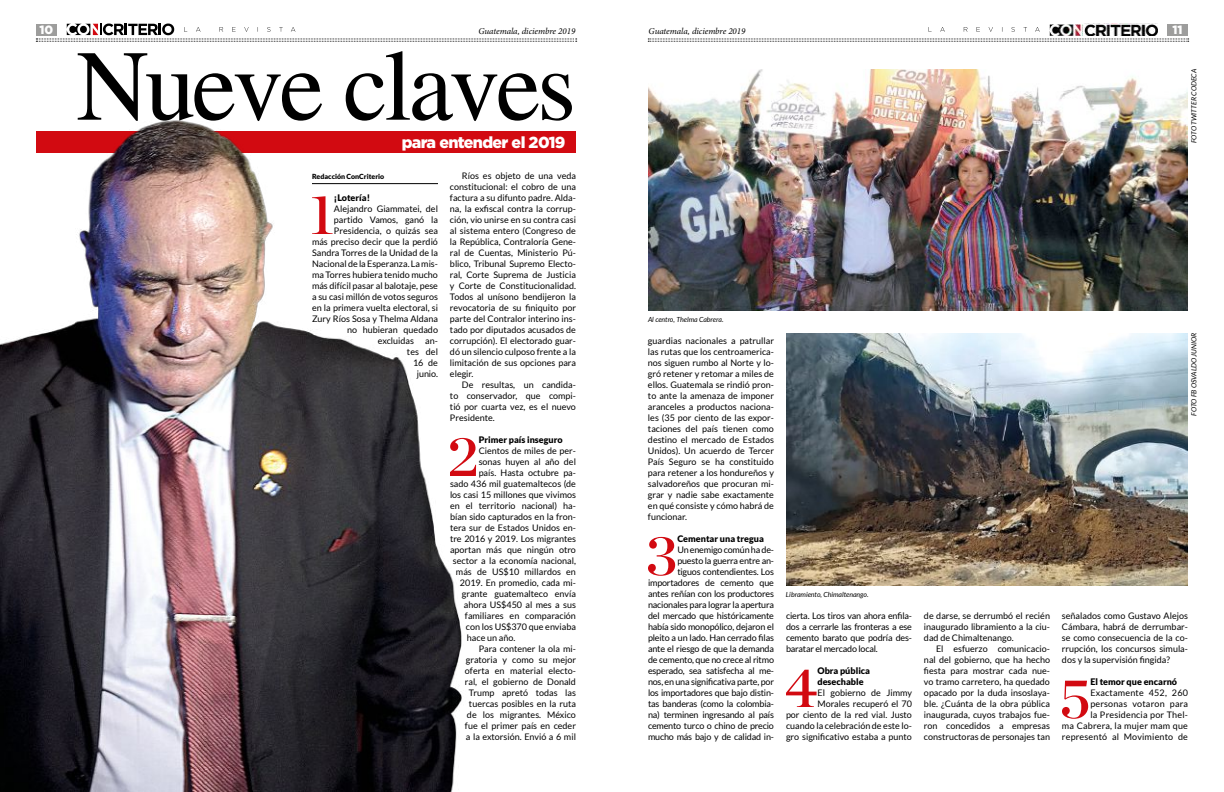
<style>
.page{position:relative;width:1224px;height:792px;background:#fff}
.page>*{position:absolute;margin:0;border:0;box-sizing:border-box;transform-origin:0 0}
.t1{font:90px "Jomolhari";letter-spacing:-.04em;color:#000}
.t2{font:56.3px "Chronicle Display Semi";color:#d20a11}
.t3{font:900 16px "Gotham";letter-spacing:-.04em;color:#fff}
.t4{font:900 12px "Gotham";color:#fff}
.t5{font:9px/11px "Lato";color:#000;text-align:justify}
.t6{font:9px/11px "Lato";letter-spacing:-.02em;color:#000;text-align:right}
.t7{font:9px/11px "Lato";letter-spacing:.02em;color:#000;text-align:right}
.t8{font:900 9px/11px "Lato";color:#000}
.t9{font:italic 9px "Minion Pro";letter-spacing:-.005em;color:#000}
.t10{font:italic 7px "Lato";color:#000}
.t11{font:900 7px "Lato";color:#000}
</style>
<div class="page">
<img style="left:1050px;top:24px;width:107px;height:12px">
<div style="left:1167px;top:25px;width:21px;height:11px;background:#9d9d9c"></div>
<svg style="left:648px;top:39px;width:541px;height:3px;background:#c7c7c7"></svg>
<svg style="left:36px;top:24px;width:541px;height:18px"></svg>
<svg style="left:929px;top:27px;width:111px;height:5px"></svg>
<div style="left:37px;top:131px;width:539px;height:22px;background:#d20a11"></div>
<img style="left:786px;top:333px;width:402px;height:253px">
<img style="left:649px;top:69px;width:539px;height:242px">
<img style="left:0;top:120px;width:462px;height:672px">
<h3 class="t4" style="left:39px;top:22px;width:15px">10</h3>
<p class="t9" style="left:478px;top:25px;width:98px">Guatemala, diciembre 2019</p>
<p class="t9" style="left:649px;top:25px;width:98px">Guatemala, diciembre 2019</p>
<h3 class="t4" style="left:1173px;top:22px;width:12px">11</h3>
<h1 class="t1" style="left:76px;top:36px;width:501px">Nueve claves</h1>
<h3 class="t3" style="left:402px;top:132px;width:165px">para entender el 2019</h3>
<p class="t10" style="left:1190px;top:143px;width:76px;rotate:-90deg">FOTO TWITTER CODECA</p>
<p class="t11" style="left:312px;top:172px;width:74px">Redacción ConCriterio</p>
<h2 class="t2" style="left:310px;top:170px;width:25px">1</h2>
<p class="t8" style="left:334px;top:192px;width:38px">¡Lotería!</p>
<p class="t5" style="left:334px;top:203px;width:106px">Alejandro Giammatei, del</p>
<p class="t5" style="left:334px;top:214px;width:106px">partido Vamos, ganó la</p>
<p class="t5" style="left:334px;top:225px;width:106px">Presidencia, o quizás sea</p>
<p class="t5" style="left:312px;top:236px;width:127px">más preciso decir que la perdió</p>
<p class="t5" style="left:312px;top:247px;width:127px">Sandra Torres de la Unidad de la</p>
<p class="t5" style="left:312px;top:258px;width:127px">Nacional de la Esperanza. La mis-</p>
<p class="t5" style="left:312px;top:269px;width:127px">ma Torres hubiera tenido mucho</p>
<p class="t5" style="left:312px;top:280px;width:128px">más difícil pasar al balotaje, pese</p>
<p class="t5" style="left:312px;top:291px;width:127px">a su casi millón de votos seguros</p>
<p class="t5" style="left:312px;top:302px;width:128px">en la primera vuelta electoral, si</p>
<p class="t5" style="left:312px;top:313px;width:127px">Zury Ríos Sosa y Thelma Aldana</p>
<p class="t5" style="left:347px;top:324px;width:93px">no hubieran quedado</p>
<p class="t5" style="left:378px;top:335px;width:38px">excluidas</p>
<p class="t5" style="left:407px;top:335px;width:33px;text-align:right">an-<br>tes del<br>16 de junio.</p>
<p class="t5" style="left:450px;top:170px;width:128px;text-indent:12px">Ríos es objeto de una veda constitucional: el cobro de una factura a su difunto padre. Alda&shy;na, la exfiscal contra la corrup&shy;ción, vio unirse en su contra casi al sistema entero (Congreso de la República, Contraloría Gene&shy;ral de Cuentas, Ministerio Pú&shy;blico, Tribunal Supremo Electo&shy;ral, Corte Suprema de Justicia y Corte de Constitucionalidad.<br>Todos al unísono bendijeron la revocatoria de su finiquito por parte del Contralor interino ins&shy;tado por diputados acusados de corrupción). El electorado guar&shy;dó un silencio culposo frente a la limitación de sus opciones para elegir.</p>
<p class="t5" style="left:450px;top:379px;width:128px;text-indent:12px">De resultas, un candida&shy;to conservador, que compi&shy;tió por cuarta vez, es el nuevo Presidente.</p>
<h2 class="t2" style="left:447px;top:412px;width:33px">2</h2>
<p class="t8" style="left:479px;top:434px;width:85px">Primer país inseguro</p>
<p class="t5" style="left:479px;top:445px;width:99px">Cientos de miles de per-</p>
<p class="t5" style="left:479px;top:456px;width:99px">sonas huyen al año del</p>
<p class="t5" style="left:479px;top:467px;width:99px">país. Hasta octubre pa-</p>
<p class="t5" style="left:450px;top:478px;width:128px">sado 436 mil guatemaltecos (de</p>
<p class="t5" style="left:450px;top:489px;width:127px">los casi 15 millones que vivimos</p>
<p class="t5" style="left:450px;top:500px;width:128px">en el territorio nacional) ha-</p>
<p class="t5" style="left:450px;top:511px;width:127px">bían sido capturados en la fron-</p>
<p class="t5" style="left:450px;top:522px;width:128px">tera sur de Estados Unidos en-</p>
<p class="t5" style="left:450px;top:533px;width:128px">tre 2016 y 2019. Los migrantes</p>
<p class="t5" style="left:450px;top:544px;width:127px">aportan más que ningún otro</p>
<p class="t5" style="left:453px;top:555px;width:125px">sector a la economía nacional,</p>
<p class="t5" style="left:456px;top:566px;width:121px">más de US$10 millardos en</p>
<p class="t5" style="left:460px;top:577px;width:117px">2019. En promedio, cada mi-</p>
<p class="t5" style="left:462px;top:588px;width:116px">grante guatemalteco envía</p>
<p class="t5" style="left:464px;top:599px;width:113px">ahora US$450 al mes a sus</p>
<p class="t5" style="left:465px;top:610px;width:113px">familiares en comparación</p>
<p class="t5" style="left:466px;top:621px;width:111px">con los US$370 que enviaba</p>
<p class="t5" style="left:467px;top:632px;width:50px">hace un año.</p>
<p class="t5" style="left:479px;top:643px;width:98px">Para contener la ola mi-</p>
<p class="t5" style="left:466px;top:654px;width:111px">gratoria y como su mejor</p>
<p class="t5" style="left:465px;top:665px;width:113px">oferta en material electo-</p>
<p class="t5" style="left:465px;top:676px;width:113px">ral, el gobierno de Donald</p>
<p class="t5" style="left:469px;top:687px;width:108px">Trump apretó todas las</p>
<p class="t5" style="left:469px;top:698px;width:109px">tuercas posibles en la ruta</p>
<p class="t5" style="left:467px;top:709px;width:110px">de los migrantes. México</p>
<p class="t5" style="left:465px;top:720px;width:112px">fue el primer país en ceder</p>
<p class="t5" style="left:466px;top:731px;width:112px">a la extorsión. Envió a 6 mil</p>
<p class="t10" style="left:648px;top:316px;width:77px">Al centro, Thelma Cabrera.</p>
<p class="t5" style="left:648px;top:335px;width:128px">guardias nacionales a patrullar las rutas que los centroamerica&shy;nos siguen rumbo al Norte y lo&shy;gró retener y retomar a miles de ellos. Guatemala se rindió pron&shy;to ante la amenaza de imponer aranceles a productos naciona&shy;les (35 por ciento de las expor&shy;taciones del país tienen como destino el mercado de Estados Unidos). Un acuerdo de Tercer País Seguro se ha constituido para retener a los hondureños y salvadoreños que procuran mi&shy;grar y nadie sabe exactamente en qué consiste y cómo habrá de funcionar.</p>
<h2 class="t2" style="left:646px;top:511px;width:33px">3</h2>
<p class="t8" style="left:677px;top:533px;width:88px">Cementar una tregua</p>
<p class="t6" style="left:648px;top:544px;width:128px">Un enemigo común ha de-<br>puesto la guerra entre an-<br>tiguos contendientes. Los importadores de cemento que antes reñían con los productores nacionales para lograr la apertura del mercado que históricamente había sido monopólico, dejaron el pleito a un lado. Han cerrado filas ante el riesgo de que la demanda de cemento, que no crece al ritmo esperado, sea satisfecha al me&shy;nos, en una significativa parte, por los importadores que bajo distin&shy;tas banderas (como la colombia&shy;na) terminen ingresando al país cemento turco o chino de precio mucho más bajo y de calidad in-</p>
<p class="t10" style="left:786px;top:591px;width:84px">Libramiento, Chimaltenango.</p>
<p class="t5" style="left:786px;top:610px;width:128px">cierta. Los tiros van ahora enfila&shy;dos a cerrarle las fronteras a ese cemento barato que podría des&shy;baratar el mercado local.</p>
<h2 class="t2" style="left:785px;top:643px;width:34px">4</h2>
<p class="t8" style="left:817px;top:665px;width:54px">Obra pública desechable</p>
<p class="t5" style="left:786px;top:687px;width:128px;text-align:right">El gobierno de Jimmy<br>Morales recuperó el 70<br>por ciento de la red vial. Justo cuando la celebración de este lo&shy;gro significativo estaba a punto</p>
<p class="t5" style="left:924px;top:610px;width:128px">de darse, se derrumbó el recién inaugurado libramiento a la ciu&shy;dad de Chimaltenango.</p>
<p class="t5" style="left:924px;top:643px;width:128px;text-indent:12px">El esfuerzo comunicacio&shy;nal del gobierno, que ha hecho fiesta para mostrar cada nue&shy;vo tramo carretero, ha quedado opacado por la duda insoslaya&shy;ble. ¿Cuánta de la obra pública inaugurada, cuyos trabajos fue&shy;ron concedidos a empresas constructoras de personajes tan</p>
<p class="t10" style="left:1190px;top:416px;width:84px;rotate:-90deg">FOTO FB OSVALDO JUNIOR</p>
<p class="t5" style="left:1062px;top:610px;width:128px">señalados como Gustavo Alejos Cámbara, habrá de derrumbar&shy;se como consecuencia de la co&shy;rrupción, los concursos simula&shy;dos y la supervisión fingida?</p>
<h2 class="t2" style="left:1059px;top:654px;width:32px">5</h2>
<p class="t8" style="left:1090px;top:676px;width:88px">El temor que encarnó</p>
<p class="t7" style="left:1062px;top:687px;width:128px">Exactamente 452, 260 personas votaron para<br>la Presidencia por Thel-<br>ma Cabrera, la mujer mam que representó al Movimiento de</p>
</div>
